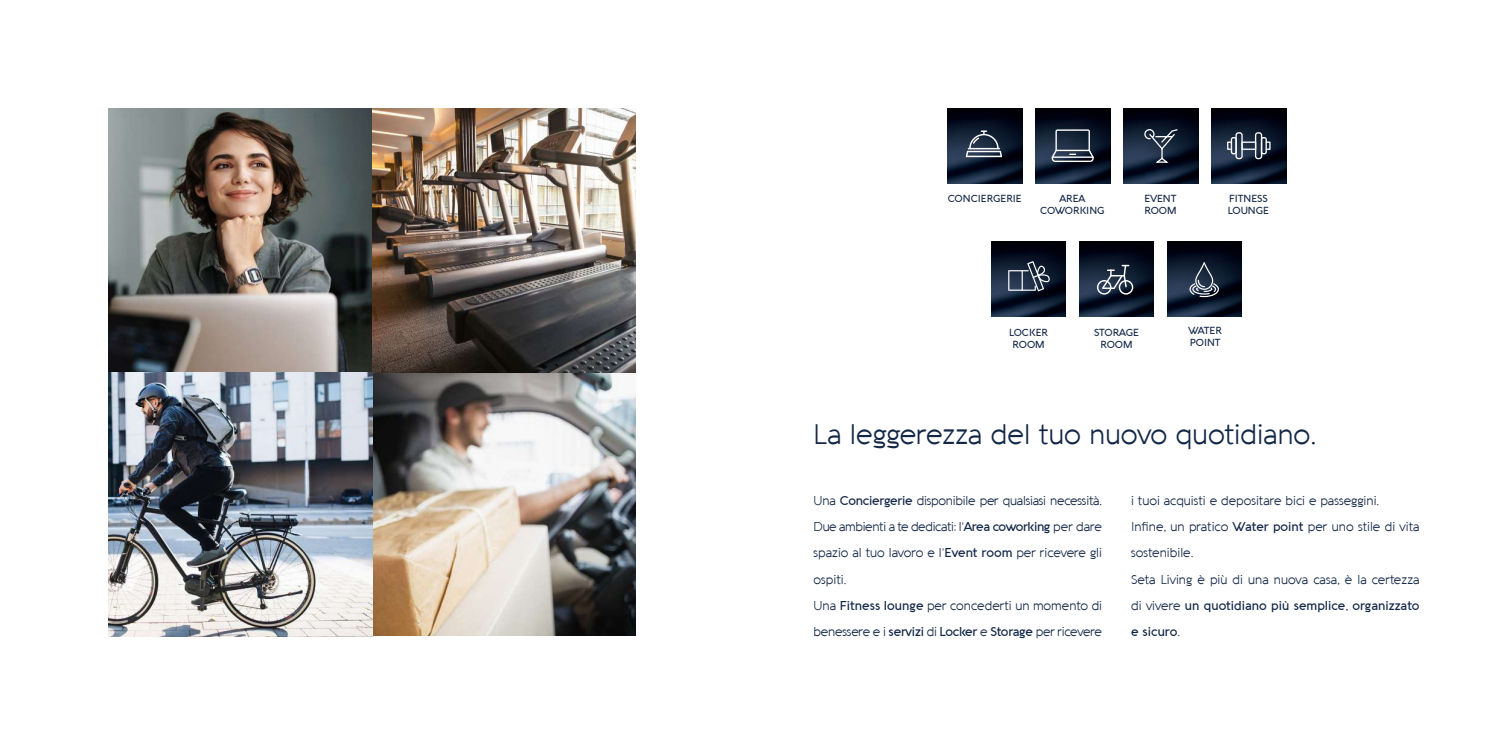
<style>
.page{position:relative;width:1489px;height:745px;background:#fff}
.page>*{position:absolute;margin:0;border:0;box-sizing:border-box;transform-origin:0 0}
.t1{font:300 27.5px "Aquawax";color:#122646}
.t2{font:300 12.5px/26.2px "Aquawax";letter-spacing:-.02em;color:#122646}
.t3{font:300 12.5px/26.2px "Aquawax";color:#122646}
.t4{font:500 10px/12px "Aquawax";color:#122646;text-align:center}
.s1{font-weight:500}
</style>
<div class="page">
<img style="left:109px;top:108px;width:526px;height:527px">
<img style="left:947px;top:108px;width:74px;height:75px">
<svg style="left:965px;top:130px;width:37px;height:27px"></svg>
<img style="left:1035px;top:108px;width:74px;height:75px">
<svg style="left:1051px;top:129px;width:42px;height:33px"></svg>
<img style="left:1123px;top:108px;width:74px;height:75px">
<svg style="left:1143px;top:129px;width:35px;height:35px"></svg>
<img style="left:1211px;top:108px;width:74px;height:75px">
<svg style="left:1226px;top:132px;width:44px;height:27px"></svg>
<img style="left:991px;top:242px;width:74px;height:74px">
<svg style="left:1008px;top:261px;width:41px;height:30px"></svg>
<img style="left:1079px;top:242px;width:74px;height:74px">
<svg style="left:1096px;top:264px;width:37px;height:30px"></svg>
<img style="left:1167px;top:242px;width:74px;height:74px">
<svg style="left:1189px;top:262px;width:29px;height:35px"></svg>
<p class="t4" style="left:947px;top:192px;width:75px">CONCIERGERIE</p>
<p class="t4" style="left:1040px;top:192px;width:66px">AREA<br>COWORKING</p>
<p class="t4" style="left:1144px;top:192px;width:34px;text-align:left">EVENT<br>ROOM</p>
<p class="t4" style="left:1227px;top:192px;width:43px;text-align:left">FITNESS<br>LOUNGE</p>
<p class="t4" style="left:1009px;top:326px;width:40px">LOCKER<br>ROOM</p>
<p class="t4" style="left:1093px;top:326px;width:46px">STORAGE<br>ROOM</p>
<p class="t4" style="left:1188px;top:324px;width:35px;text-align:left">WATER<br>POINT</p>
<h1 class="t1" style="left:813px;top:417px;width:504px">La leggerezza del tuo nuovo quotidiano.</h1>
<p class="t2" style="left:813px;top:486px;width:290px">Una <span class="s1">Conciergerie</span> disponibile per qualsiasi necessità.<br>Due ambienti a te dedicati: l’<span class="s1">Area coworking</span> per dare spazio al tuo lavoro e l’<span class="s1">Event room</span> per ricevere gli ospiti.<br>Una <span class="s1">Fitness lounge</span> per concederti un momento di benessere e i <span class="s1">servizi</span> di <span class="s1">Locker</span> e <span class="s1">Storage</span> per ricevere</p>
<p class="t3" style="left:1131px;top:486px;width:290px">i tuoi acquisti e depositare bici e passeggini.<br>Infine, un pratico <span class="s1">Water point</span> per uno stile di vita sostenibile.<br>Seta Living è più di una nuova casa, è la certezza di vivere <span class="s1">un quotidiano più semplice</span>, <span class="s1">organizzato e sicuro</span>.</p>
</div>
